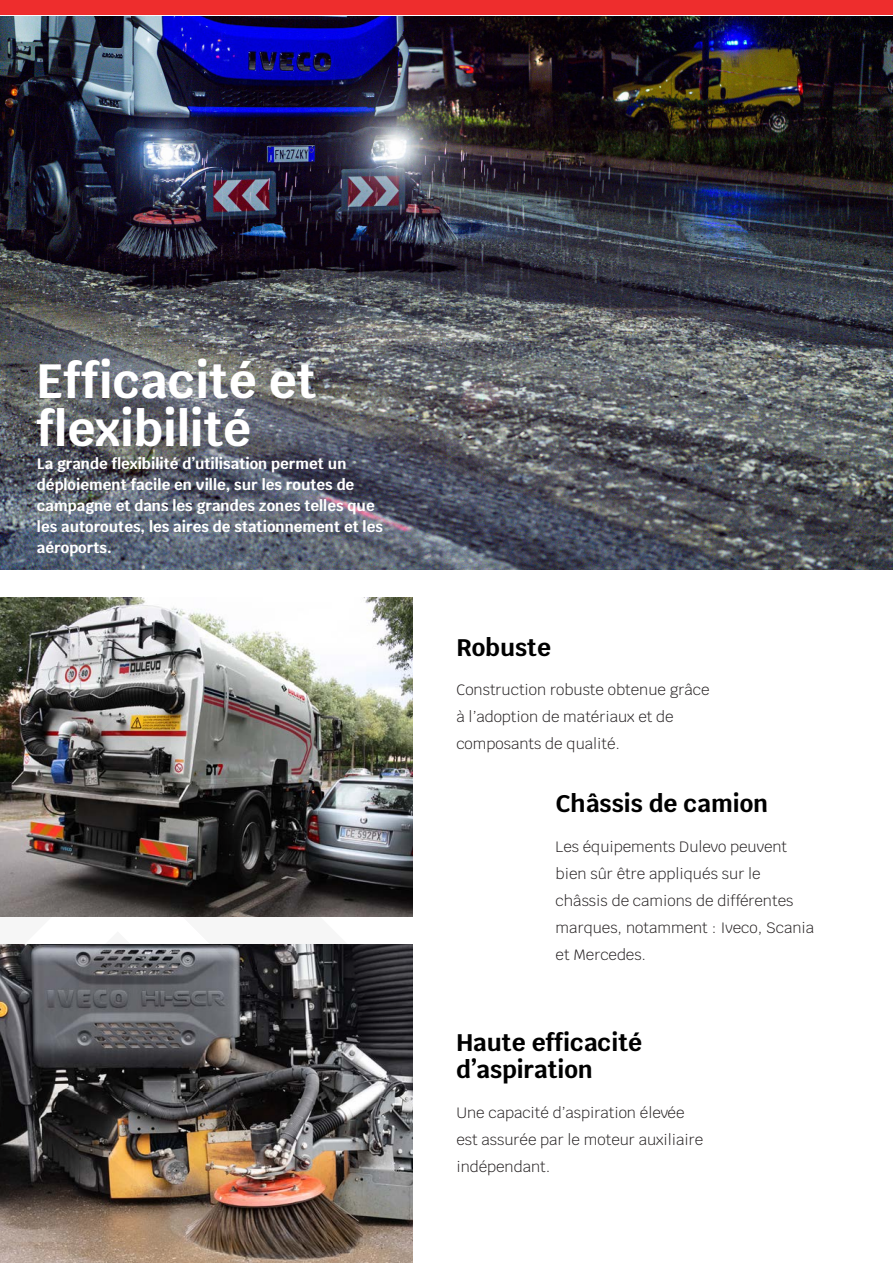
<style>
.page{position:relative;width:893px;height:1263px;background:#fff}
.page>*{position:absolute;margin:0;border:0;box-sizing:border-box;transform-origin:0 0}
.t1{font:700 48px/48px "Krub";color:#fff}
.t2{font:700 24px "Krub";color:#000}
.Paragrafo{font:300 15px/27px "Krub";color:#231f20}
.t3{font:700 15px/21px "Krub";color:#fff}
</style>
<div class="page">
<div style="left:0;top:0;width:893px;height:15px;background:#ee2d2d"></div>
<img style="left:0;top:16px;width:893px;height:553px">
<img style="left:187px;top:944px;width:225px;height:319px">
<img style="left:0;top:597px;width:412px;height:319px">
<img style="left:49px;top:714px;width:362px;height:481px">
<svg style="left:187px;top:931px;width:9px;height:157px"></svg>
<img style="left:0;top:823px;width:187px;height:440px">
<p class="t1" style="left:37px;top:358px;width:281px">Efficacité et flexibilité</p>
<p class="t3" style="left:37px;top:453px;width:347px">La grande flexibilité d’utilisation permet un déploiement facile en ville, sur les routes de campagne et dans les grandes zones telles que les autoroutes, les aires de stationnement et les aéroports.</p>
<p class="t2" style="left:456px;top:633px;width:96px">Robuste</p>
<p class="Paragrafo" style="left:456px;top:677px;width:255px">Construction robuste obtenue grâce à l’adoption de matériaux et de composants de qualité.</p>
<p class="t2" style="left:556px;top:790px;width:214px">Châssis de camion</p>
<p class="Paragrafo" style="left:556px;top:833px;width:260px">Les équipements Dulevo peuvent bien sûr être appliqués sur le châssis de camions de différentes marques, notamment : Iveco, Scania et Mercedes.</p>
<p class="t2" style="left:456px;top:1029px;width:187px">Haute efficacité</p>
<p class="t2" style="left:456px;top:1056px;width:138px">d’aspiration</p>
<p class="Paragrafo" style="left:456px;top:1099px;width:248px">Une capacité d’aspiration élevée est assurée par le moteur auxiliaire indépendant.</p>
</div>
